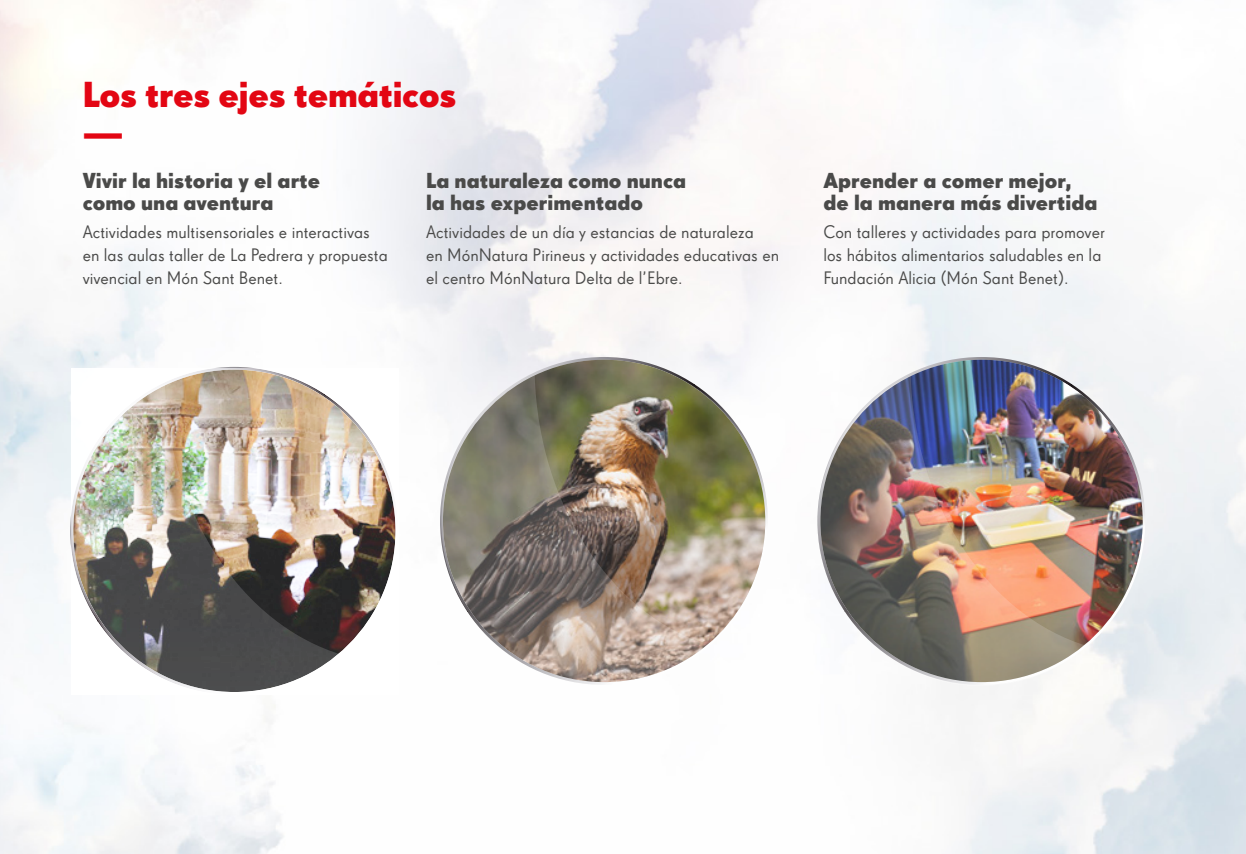
<style>
.page{position:relative;width:1246px;height:854px;background:#fff}
.page>*{position:absolute;margin:0;border:0;box-sizing:border-box;transform-origin:0 0}
.t1{font:700 35px/38.5px "Super Grotesk A";letter-spacing:-.01em;color:#e30613}
.t2{font:700 21px/22.8px "Super Grotesk A";color:#4a4a49}
.t3{font:17.5px/22.8px "Super Grotesk A Rg LF";color:#4a4a49}
</style>
<div class="page">
<img style="left:0;top:0;width:1245px;height:853px">
<svg style="left:441px;top:359px;width:326px;height:327px"></svg>
<img style="left:441px;top:375px;width:270px;height:311px">
<img style="left:72px;top:368px;width:326px;height:326px;border-radius:163px">
<img style="left:72px;top:384px;width:270px;height:310px">
<img style="left:817px;top:359px;width:326px;height:327px;border-radius:163px">
<img style="left:817px;top:375px;width:270px;height:311px">
<h1 class="t1" style="left:83px;top:75px;width:375px">Los tres ejes temáticos —</h1>
<p class="t2" style="left:83px;top:168px;width:239px">Vivir la historia y el arte como una aventura</p>
<p class="t3" style="left:83px;top:220px;width:306px">Actividades multisensoriales e interactivas en las aulas taller de La Pedrera y propuesta vivencial en Món Sant Benet.</p>
<p class="t2" style="left:426px;top:168px;width:261px">La naturaleza como nunca la has experimentado</p>
<p class="t3" style="left:426px;top:220px;width:354px">Actividades de un día y estancias de naturaleza<br>en MónNatura Pirineus y actividades educativas en el centro MónNatura Delta de l’Ebre.</p>
<p class="t2" style="left:823px;top:168px;width:275px">Aprender a comer mejor, de la manera más divertida</p>
<p class="t3" style="left:823px;top:220px;width:283px">Con talleres y actividades para promover los hábitos alimentarios saludables en la<br>Fundación Alicia (Món Sant Benet).</p>
</div>
